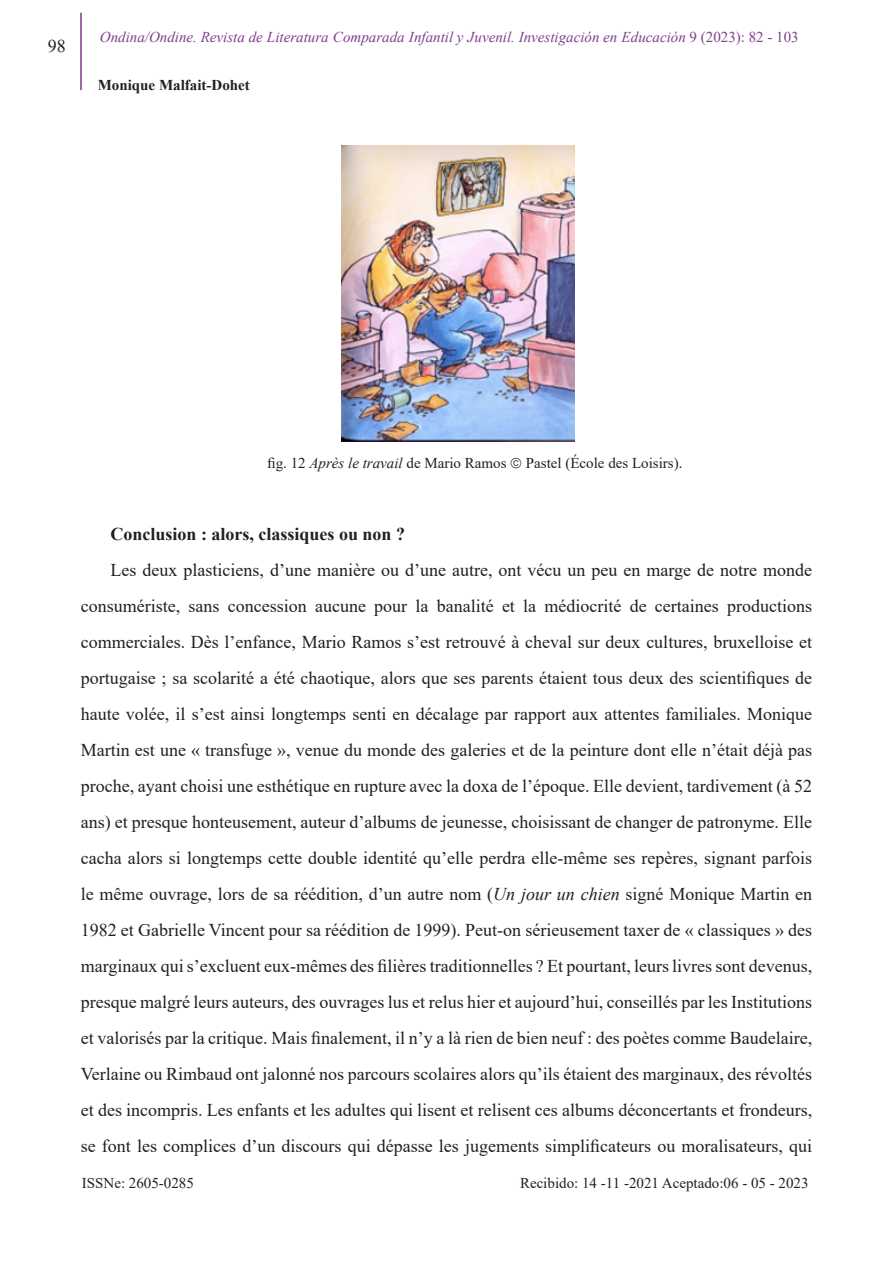
<style>
.page{position:relative;width:893px;height:1263px;background:#fff}
.page>*{position:absolute;margin:0;border:0;box-sizing:border-box;transform-origin:0 0}
.t1{font:18px/36px "Times New Roman";color:#231f20;text-align:justify}
.t2{font:700 18px "Times New Roman";color:#231f20}
.t3{font:15px "Times New Roman";color:#231f20}
.t4{font:italic 15px "Times New Roman";color:#803e8c}
.t5{font:700 15px "Times New Roman";color:#231f20}
.s1{font-style:normal}
.s2{font-style:italic}
</style>
<div class="page">
<hr style="left:81px;top:13px;width:1px;height:77px;background:#803e8c">
<img style="left:341px;top:145px;width:233px;height:297px">
<p class="t1" style="left:48px;top:27px;width:19px">98</p>
<p class="t4" style="left:100px;top:27px;width:700px">Ondina/Ondine. Revista de Literatura Comparada Infantil y Juvenil. Investigación en Educación <span class="s1">9 (2023): 82 - 103</span></p>
<p class="t5" style="left:98px;top:74px;width:154px">Monique Malfait-Dohet</p>
<p class="t3" style="left:267px;top:452px;width:241px">fig. 12 <span class="s2">Après le travail</span> de Mario Ramos</p>
<p class="t3" style="left:526px;top:452px;width:158px">Pastel (École des Loisirs).</p>
<p class="t2" style="left:111px;top:521px;width:296px">Conclusion : alors, classiques ou non ?</p>
<p class="t1" style="left:81px;top:551px;width:733px;text-indent:30px">Les deux plasticiens, d’une manière ou d’une autre, ont vécu un peu en marge de notre monde consumériste, sans concession aucune pour la banalité et la médiocrité de certaines productions commerciales. Dès l’enfance, Mario Ramos s’est retrouvé à cheval sur deux cultures, bruxelloise et portugaise ; sa scolarité a été chaotique, alors que ses parents étaient tous deux des scientifiques de haute volée, il s’est ainsi longtemps senti en décalage par rapport aux attentes familiales. Monique Martin est une « transfuge », venue du monde des galeries et de la peinture dont elle n’était déjà pas proche, ayant choisi une esthétique en rupture avec la doxa de l’époque. Elle devient, tardivement (à 52 ans) et presque honteusement, auteur d’albums de jeunesse, choisissant de changer de patronyme. Elle cacha alors si longtemps cette double identité qu’elle perdra elle-même ses repères, signant parfois le même ouvrage, lors de sa réédition, d’un autre nom (<span class="s2">Un jour un chien</span> signé Monique Martin en 1982 et Gabrielle Vincent pour sa réédition de 1999). Peut-on sérieusement taxer de « classiques » des marginaux qui s’excluent eux-mêmes des filières traditionnelles ? Et pourtant, leurs livres sont devenus, presque malgré leurs auteurs, des ouvrages lus et relus hier et aujourd’hui, conseillés par les Institutions et valorisés par la critique. Mais finalement, il n’y a là rien de bien neuf : des poètes comme Baudelaire, Verlaine ou Rimbaud ont jalonné nos parcours scolaires alors qu’ils étaient des marginaux, des révoltés et des incompris. Les enfants et les adultes qui lisent et relisent ces albums déconcertants et frondeurs, se font les complices d’un discours qui dépasse les jugements simplificateurs ou moralisateurs, qui</p>
<p class="t3" style="left:82px;top:1172px;width:114px">ISSNe: 2605-0285</p>
<p class="t3" style="left:520px;top:1172px;width:290px">Recibido: 14 -11 -2021 Aceptado:06 - 05 - 2023</p>
</div>
